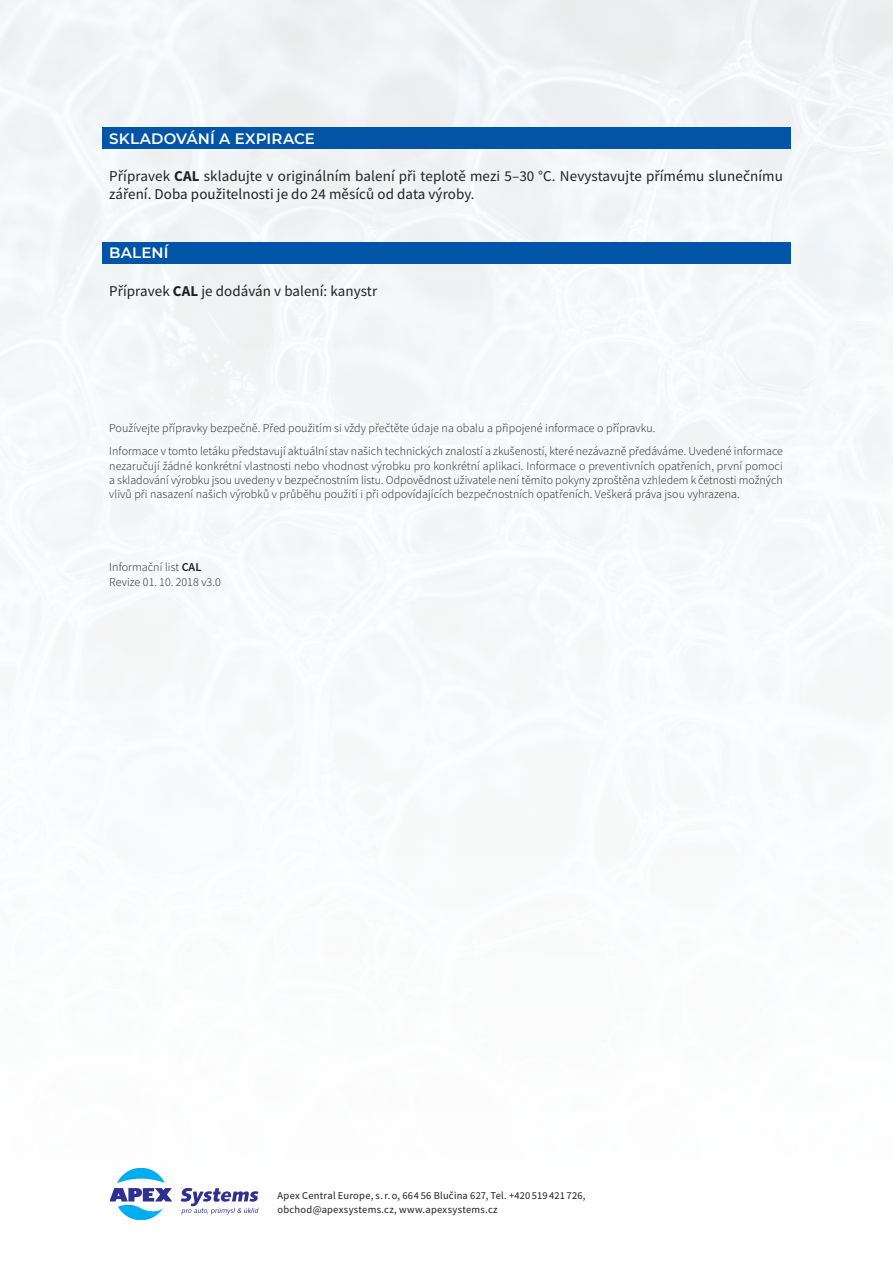
<style>
.page{position:relative;width:893px;height:1263px;background:#fff}
.page>*{position:absolute;margin:0;border:0;box-sizing:border-box;transform-origin:0 0}
.t1{font:15px/18px "Source Sans Pro";letter-spacing:.005em;color:#231f20}
.t2{font:600 15px "Montserrat";letter-spacing:.005em;color:#fff}
.t3{font:300 12px/14.4px "Source Sans Pro";letter-spacing:.005em;color:#231f20}
.t4{font:10.5px/14.4px "Source Sans Pro";letter-spacing:.025em;color:#231f20}
.s1{font-weight:700}
.s2{font-weight:600}
</style>
<div class="page">
<img style="left:0;top:0;width:893px;height:1221px">
<div style="left:102px;top:242px;width:688px;height:21px;background:#0154a6"></div>
<svg style="left:109px;top:1168px;width:63px;height:52px"></svg>
<svg style="left:181px;top:1188px;width:78px;height:26px"></svg>
<div style="left:102px;top:128px;width:688px;height:21px;background:#0154a6"></div>
<p class="t2" style="left:109px;top:128px;width:207px">SKLADOVÁNÍ A EXPIRACE</p>
<p class="t1" style="left:109px;top:167px;width:675px">Přípravek <span class="s1">CAL</span> skladujte v originálním balení při teplotě mezi 5–30 °C. Nevystavujte přímému slunečnímu záření. Doba použitelnosti je do 24 měsíců od data výroby.</p>
<p class="t2" style="left:109px;top:242px;width:61px">BALENÍ</p>
<p class="t1" style="left:109px;top:282px;width:269px">Přípravek <span class="s1">CAL</span> je dodáván v balení: kanystr</p>
<p class="t3" style="left:109px;top:417px;width:675px;line-height:23px">Používejte přípravky bezpečně. Před použitím si vždy přečtěte údaje na obalu a připojené informace o přípravku.<br>Informace v tomto letáku představují aktuální stav našich technických znalostí a zkušeností, které nezávazně předáváme. Uvedené informace</p>
<p class="t3" style="left:109px;top:458px;width:675px;text-align:justify">nezaručují žádné konkrétní vlastnosti nebo vhodnost výrobku pro konkrétní aplikaci. Informace o preventivních opatřeních, první pomoci a skladování výrobku jsou uvedeny v bezpečnostním listu. Odpovědnost uživatele není těmito pokyny zproštěna vzhledem k četnosti možných vlivů při nasazení našich výrobků v průběhu použití i při odpovídajících bezpečnostních opatřeních. Veškerá práva jsou vyhrazena.</p>
<p class="t3" style="left:109px;top:560px;width:113px">Informační list <span class="s2">CAL<br></span>Revize 01. 10. 2018 v3.0</p>
<p class="t4" style="left:278px;top:1188px;width:309px">Apex Central Europe, s.r.o, 664 56 Blučina 627, Tel. +420 519 421 726, obchod@apexsystems.cz, www.apexsystems.cz</p>
</div>
